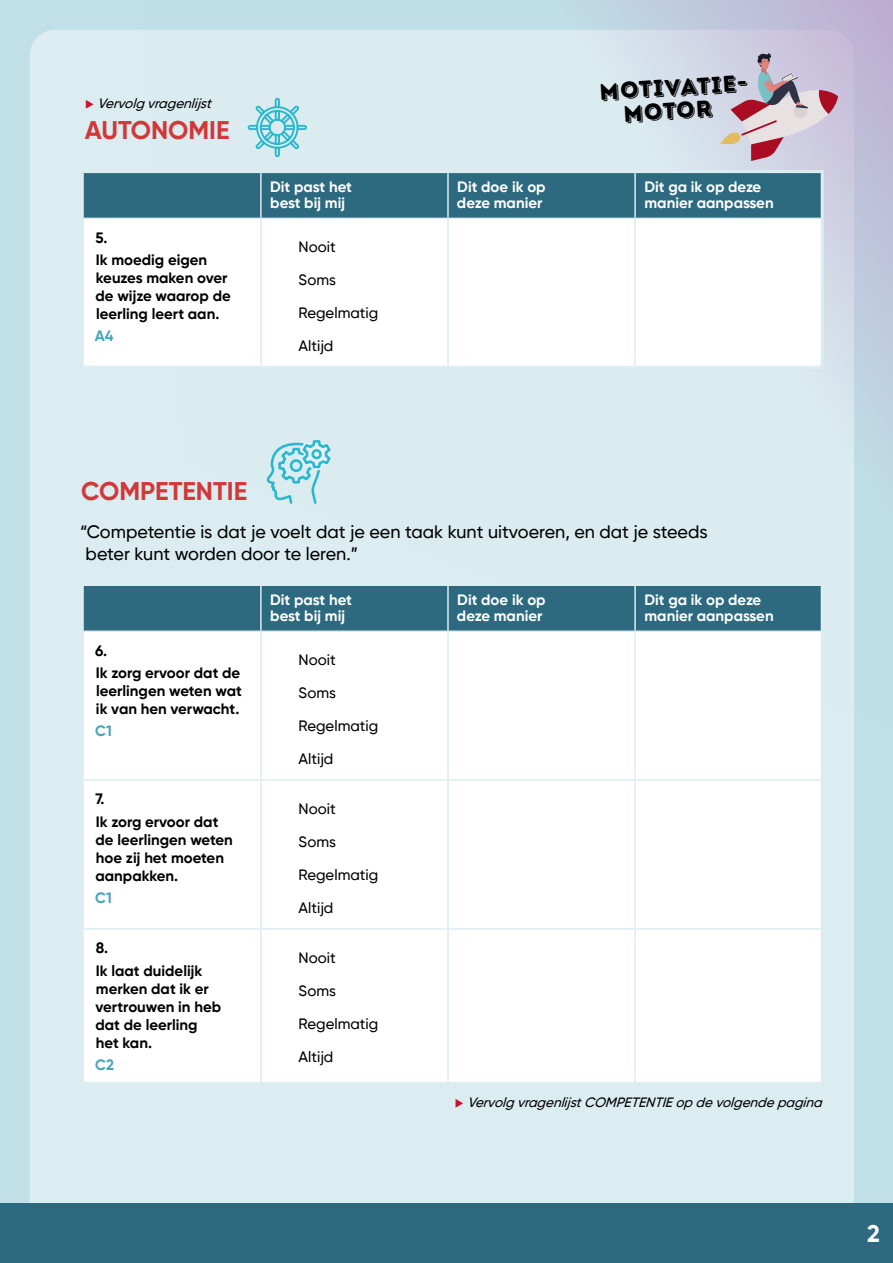
<style>
.page{position:relative;width:893px;height:1263px;background:#c0dfe7}
.page>*{position:absolute;margin:0;border:0;box-sizing:border-box;transform-origin:0 0}
.t1{font:700 25.5px "Gilroy";color:#d23739}
.t2{font:700 24px "Gilroy";color:#fff}
.t3{font:22.8px/23.5px "Intro Rust Base Shade";color:#000;text-align:center}
.t4{font:500 18px/21.6px "Gilroy";color:#000}
.t5{font:700 15px/18px "Gilroy";color:#000}
.t6{font:700 15px/16.5px "Gilroy";color:#fff}
.t7{font:500 15px/33px "Gilroy";color:#000}
.t8{font:700 15px "Gilroy";color:#4aa4ba}
.t9{font:italic 500 13.5px "Gilroy";color:#000}
.s1{color:#cf0f2c}
</style>
<div class="page">
<div style="left:30px;top:30px;width:824px;height:1207px;background:#dbedf1;border-radius:26px"></div>
<svg style="left:247px;top:0;width:646px;height:429px"></svg>
<svg style="left:266px;top:440px;width:65px;height:64px"></svg>
<div style="left:311px;top:449px;width:11px;height:10px;border:3px solid #29b8ce;border-radius:50%"></div>
<div style="left:0;top:1203px;width:893px;height:60px;background:#2d6a7f"></div>
<svg style="left:248px;top:98px;width:59px;height:59px"></svg>
<div style="left:84px;top:173px;width:737px;height:45px;background:#2d6a7f"></div>
<div style="left:84px;top:219px;width:737px;height:147px;background:#fff"></div>
<hr style="left:81px;top:170px;width:180px;height:3px;background:#dbedf1">
<hr style="left:261px;top:170px;width:187px;height:3px;background:#dbedf1">
<hr style="left:448px;top:170px;width:187px;height:3px;background:#dbedf1">
<hr style="left:635px;top:170px;width:189px;height:3px;background:#dbedf1">
<hr style="left:821px;top:173px;width:3px;height:45px;background:#dbedf1">
<hr style="left:821px;top:218px;width:3px;height:148px;background:#dbedf1">
<hr style="left:81px;top:366px;width:180px;height:3px;background:#dbedf1">
<hr style="left:261px;top:366px;width:187px;height:3px;background:#dbedf1">
<hr style="left:448px;top:366px;width:187px;height:3px;background:#dbedf1">
<hr style="left:635px;top:366px;width:189px;height:3px;background:#dbedf1">
<hr style="left:260px;top:173px;width:2px;height:45px;background:#dbedf1">
<hr style="left:447px;top:173px;width:2px;height:45px;background:#dbedf1">
<hr style="left:634px;top:173px;width:2px;height:45px;background:#dbedf1">
<hr style="left:84px;top:218px;width:177px;height:1px;background:#dbedf1">
<hr style="left:261px;top:218px;width:187px;height:1px;background:#dbedf1">
<hr style="left:260px;top:219px;width:2px;height:147px;background:#dbedf1">
<hr style="left:448px;top:218px;width:187px;height:1px;background:#dbedf1">
<hr style="left:447px;top:219px;width:2px;height:147px;background:#dbedf1">
<hr style="left:635px;top:218px;width:186px;height:1px;background:#dbedf1">
<hr style="left:634px;top:219px;width:2px;height:147px;background:#dbedf1">
<div style="left:84px;top:586px;width:737px;height:44px;background:#2d6a7f"></div>
<div style="left:84px;top:632px;width:737px;height:450px;background:#fff"></div>
<hr style="left:260px;top:586px;width:2px;height:44px;background:#dbedf1">
<hr style="left:447px;top:586px;width:2px;height:44px;background:#dbedf1">
<hr style="left:634px;top:586px;width:2px;height:44px;background:#dbedf1">
<hr style="left:260px;top:632px;width:2px;height:147px;background:#dbedf1">
<hr style="left:447px;top:632px;width:2px;height:147px;background:#dbedf1">
<hr style="left:634px;top:632px;width:2px;height:147px;background:#dbedf1">
<hr style="left:84px;top:779px;width:177px;height:2px;background:#dbedf1">
<hr style="left:261px;top:779px;width:187px;height:2px;background:#dbedf1">
<hr style="left:260px;top:781px;width:2px;height:147px;background:#dbedf1">
<hr style="left:448px;top:779px;width:187px;height:2px;background:#dbedf1">
<hr style="left:447px;top:781px;width:2px;height:147px;background:#dbedf1">
<hr style="left:635px;top:779px;width:186px;height:2px;background:#dbedf1">
<hr style="left:634px;top:781px;width:2px;height:147px;background:#dbedf1">
<hr style="left:84px;top:928px;width:177px;height:2px;background:#dbedf1">
<hr style="left:261px;top:928px;width:187px;height:2px;background:#dbedf1">
<hr style="left:260px;top:930px;width:2px;height:152px;background:#dbedf1">
<hr style="left:448px;top:928px;width:187px;height:2px;background:#dbedf1">
<hr style="left:447px;top:930px;width:2px;height:152px;background:#dbedf1">
<hr style="left:635px;top:928px;width:186px;height:2px;background:#dbedf1">
<hr style="left:634px;top:930px;width:2px;height:152px;background:#dbedf1">
<svg style="left:720px;top:53px;width:118px;height:108px"></svg>
<p class="t9" style="left:85px;top:95px;width:132px"><span class="s1">◆</span> Vervolgvragenlijst</p>
<h1 class="t1" style="left:85px;top:114px;width:146px">AUTONOMIE</h1>
<p class="t5" style="left:96px;top:226px;width:113px;line-height:22.2px">5.<br>Ik moedig eigen</p>
<p class="t5" style="left:96px;top:269px;width:137px">keuzes maken over de wijze waarop de leerling leert aan.</p>
<p class="t8" style="left:95px;top:327px;width:20px">A4</p>
<h3 class="t3" style="left:599px;top:80px;width:148px;rotate:-3deg">Motivatie-<br>Motor</h3>
<p class="t6" style="left:270px;top:178px;width:83px">Dit past het best bij mij</p>
<p class="t6" style="left:457px;top:178px;width:90px">Dit doe ik op deze manier</p>
<p class="t6" style="left:644px;top:178px;width:131px">Dit ga ik op deze manier aanpassen</p>
<p class="t7" style="left:299px;top:230px;width:39px">Nooit</p>
<p class="t7" style="left:299px;top:263px;width:39px">Soms</p>
<p class="t7" style="left:299px;top:296px;width:81px">Regelmatig<br>Altijd</p>
<h1 class="t1" style="left:81px;top:475px;width:168px">COMPETENTIE</h1>
<p class="t4" style="left:86px;top:521px;width:624px;text-indent:-6px">“Competentie is dat je voelt dat je een taak kunt uitvoeren, en dat je steeds beter kunt worden door te leren.”</p>
<p class="t6" style="left:270px;top:591px;width:83px">Dit past het best bij mij</p>
<p class="t6" style="left:457px;top:591px;width:90px">Dit doe ik op deze manier</p>
<p class="t6" style="left:644px;top:591px;width:131px">Dit ga ik op deze manier aanpassen</p>
<p class="t5" style="left:95px;top:639px;width:147px;line-height:22.2px">6.<br>Ik zorg ervoor dat de</p>
<p class="t5" style="left:96px;top:681px;width:147px">leerlingen weten wat ik van hen verwacht.</p>
<p class="t8" style="left:95px;top:721px;width:18px">C1</p>
<p class="t7" style="left:299px;top:643px;width:39px">Nooit</p>
<p class="t7" style="left:299px;top:676px;width:39px">Soms</p>
<p class="t7" style="left:299px;top:709px;width:81px">Regelmatig</p>
<p class="t7" style="left:299px;top:742px;width:36px">Altijd</p>
<p class="t5" style="left:95px;top:788px;width:125px;line-height:22.2px">7.<br>Ik zorg ervoor dat</p>
<p class="t5" style="left:96px;top:830px;width:139px">de leerlingen weten hoe zij het moeten aanpakken.</p>
<p class="t8" style="left:95px;top:888px;width:18px">C1</p>
<p class="t5" style="left:96px;top:937px;width:108px;line-height:22.2px">8.<br>Ik laat duidelijk</p>
<p class="t5" style="left:96px;top:979px;width:127px">merken dat ik er vertrouwen in heb dat de leerling het kan.</p>
<p class="t8" style="left:95px;top:1055px;width:20px">C2</p>
<p class="t7" style="left:299px;top:792px;width:39px">Nooit</p>
<p class="t7" style="left:299px;top:825px;width:39px">Soms</p>
<p class="t7" style="left:299px;top:858px;width:81px">Regelmatig</p>
<p class="t7" style="left:299px;top:891px;width:36px">Altijd</p>
<p class="t7" style="left:299px;top:941px;width:39px">Nooit</p>
<p class="t7" style="left:299px;top:974px;width:39px">Soms</p>
<p class="t7" style="left:299px;top:1007px;width:81px">Regelmatig</p>
<p class="t7" style="left:299px;top:1040px;width:36px">Altijd</p>
<p class="t9" style="left:455px;top:1093px;width:373px"><span class="s1">◆</span> VervolgvragenlijstCOMPETENTIEopdevolgendepagina</p>
<h2 class="t2" style="left:867px;top:1219px;width:14px">2</h2>
</div>
